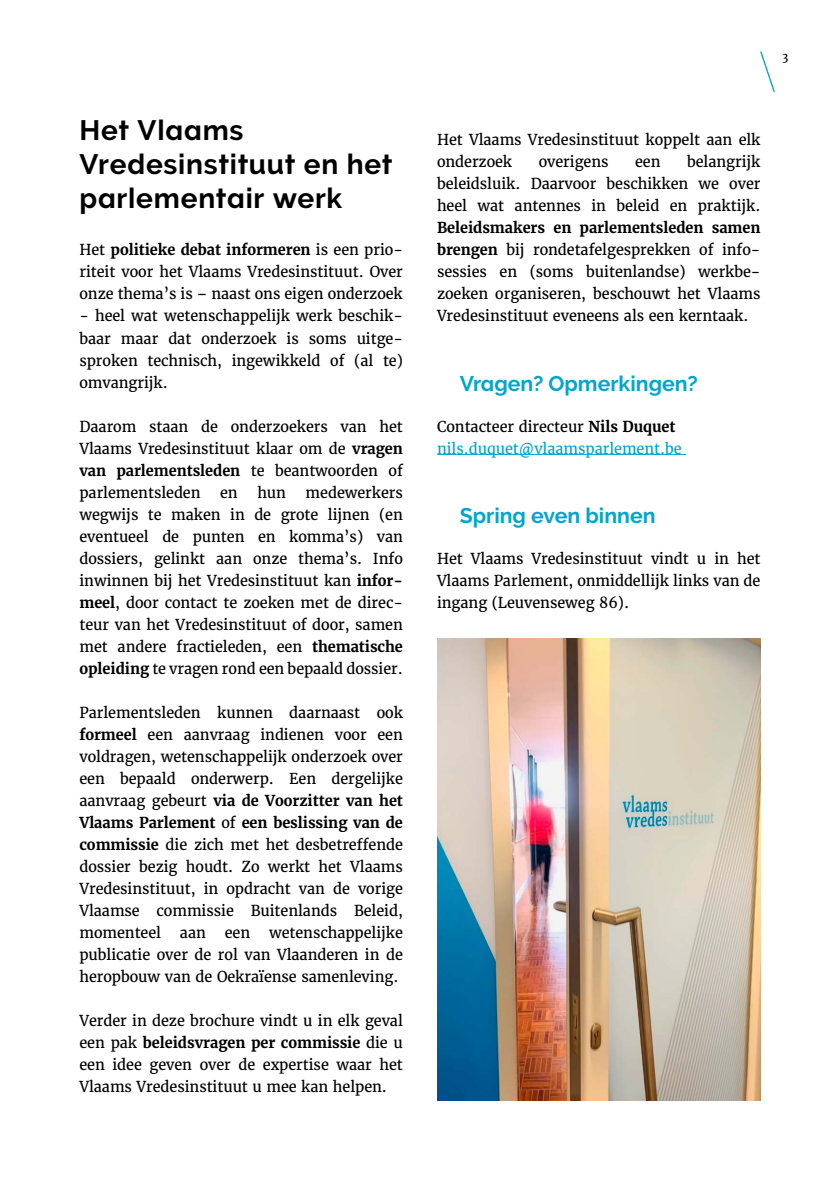
<style>
.page{position:relative;width:840px;height:1191px;background:#fff}
.page>*{position:absolute;margin:0;border:0;box-sizing:border-box;transform-origin:0 0}
._01_-_Titel_binnenwerk{font:700 28px/34px "Raleway";letter-spacing:.025em;color:#000}
._03_-_Tussentitel_-_niveau_1_1__blauw{font:700 21.2px "Raleway";color:#00a6ce}
._02_-_Body_insprong{font:15px/22px "Merriweather";letter-spacing:-.005em;color:#000;text-align:justify}
._02_-_Body_insprong-2{font:15px "Merriweather";letter-spacing:-.005em;color:#00a6ce}
.t1{font:11.2px "Merriweather";color:#000}
.s1{font-weight:700}
</style>
<div class="page">
<svg style="left:760px;top:51px;width:15px;height:41px"></svg>
<hr style="left:437px;top:454px;width:248px;height:1px;background:#00a6ce">
<img style="left:437px;top:638px;width:322px;height:462px">
<p class="_01_-_Titel_binnenwerk" style="left:79px;top:113px;width:314px">Het Vlaams<br>Vredesinstituut en het parlementair werk</p>
<p class="_02_-_Body_insprong" style="left:79px;top:239px;width:325px">Het <span class="s1">politieke debat informeren</span> is een prio&shy;riteit voor het Vlaams Vredesinstituut. Over onze thema’s is – naast ons eigen onderzoek</p>
<p class="_02_-_Body_insprong" style="left:79px;top:305px;width:325px">- heel wat wetenschappelijk werk beschik&shy;baar maar dat onderzoek is soms uitge&shy;sproken technisch, ingewikkeld of (al te) omvangrijk.</p>
<p class="_02_-_Body_insprong" style="left:79px;top:415px;width:325px">Daarom staan de onderzoekers van het Vlaams Vredesinstituut klaar om de <span class="s1">vragen van parlementsleden</span> te beantwoorden of parlementsleden</p>
<p class="_02_-_Body_insprong" style="left:79px;top:481px;width:325px;text-indent:226px">medewerkers wegwijs te maken in de grote lijnen (en eventueel de punten en komma’s) van dossiers, gelinkt aan onze thema’s. Info inwinnen bij het Vredesinstituut kan <span class="s1">infor&shy;meel</span>, door contact te zoeken met de direc&shy;teur van het Vredesinstituut of door, samen met andere fractieleden, een <span class="s1">thematische opleiding</span> te vragen rond een bepaald dossier.</p>
<p class="_02_-_Body_insprong" style="left:79px;top:701px;width:325px">Parlementsleden kunnen daarnaast ook <span class="s1">formeel</span> een aanvraag indienen voor een voldragen, wetenschappelijk onderzoek over een bepaald onderwerp. Een dergelijke aanvraag gebeurt <span class="s1">via de Voorzitter van het Vlaams Parlement</span> of <span class="s1">een beslissing van de commissie</span> die zich met het desbetreffende dossier bezig houdt. Zo werkt het Vlaams Vredesinstituut, in opdracht van de vorige Vlaamse commissie Buitenlands Beleid, momenteel</p>
<p class="_02_-_Body_insprong" style="left:220px;top:481px;width:19px">en</p>
<p class="_02_-_Body_insprong" style="left:257px;top:481px;width:30px">hun</p>
<p class="_02_-_Body_insprong" style="left:79px;top:921px;width:325px;text-indent:189px">wetenschappelijke publicatie over de rol van Vlaanderen in de heropbouw van de Oekraïense samenleving.</p>
<p class="_02_-_Body_insprong" style="left:79px;top:1009px;width:325px">Verder in deze brochure vindt u in elk geval een pak <span class="s1">beleidsvragen per commissie</span> die u een idee geven over de expertise waar het Vlaams Vredesinstituut u mee kan helpen.</p>
<p class="_02_-_Body_insprong" style="left:180px;top:921px;width:27px">aan</p>
<p class="_02_-_Body_insprong" style="left:225px;top:921px;width:27px">een</p>
<p class="t1" style="left:781px;top:50px;width:8px">3</p>
<p class="_02_-_Body_insprong" style="left:437px;top:129px;width:325px">Het Vlaams Vredesinstituut koppelt aan elk onderzoek</p>
<p class="_02_-_Body_insprong" style="left:437px;top:151px;width:325px;text-indent:250px">belangrijk beleidsluik. Daarvoor beschikken we over heel wat antennes in beleid en praktijk.<br><span class="s1">Beleidsmakers en parlementsleden samen brengen</span> bij rondetafelgesprekken of info&shy;sessies en (soms buitenlandse) werkbe&shy;zoeken organiseren, beschouwt het Vlaams Vredesinstituut eveneens als een kerntaak.</p>
<p class="_02_-_Body_insprong" style="left:538px;top:151px;width:71px">overigens</p>
<p class="_02_-_Body_insprong" style="left:634px;top:151px;width:27px">een</p>
<p class="_03_-_Tussentitel_-_niveau_1_1__blauw" style="left:459px;top:371px;width:239px">Vragen? Opmerkingen?</p>
<p class="_02_-_Body_insprong" style="left:437px;top:415px;width:240px">Contacteer directeur <span class="s1">Nils Duquet</span></p>
<p class="_02_-_Body_insprong-2" style="left:437px;top:439px;width:246px">nils.duquet@vlaamsparlement.be</p>
<p class="_03_-_Tussentitel_-_niveau_1_1__blauw" style="left:459px;top:503px;width:197px">Spring even binnen</p>
<p class="_02_-_Body_insprong" style="left:437px;top:547px;width:325px">Het Vlaams Vredesinstituut vindt u in het Vlaams Parlement, onmiddellijk links van de ingang (Leuvenseweg 86).</p>
</div>
